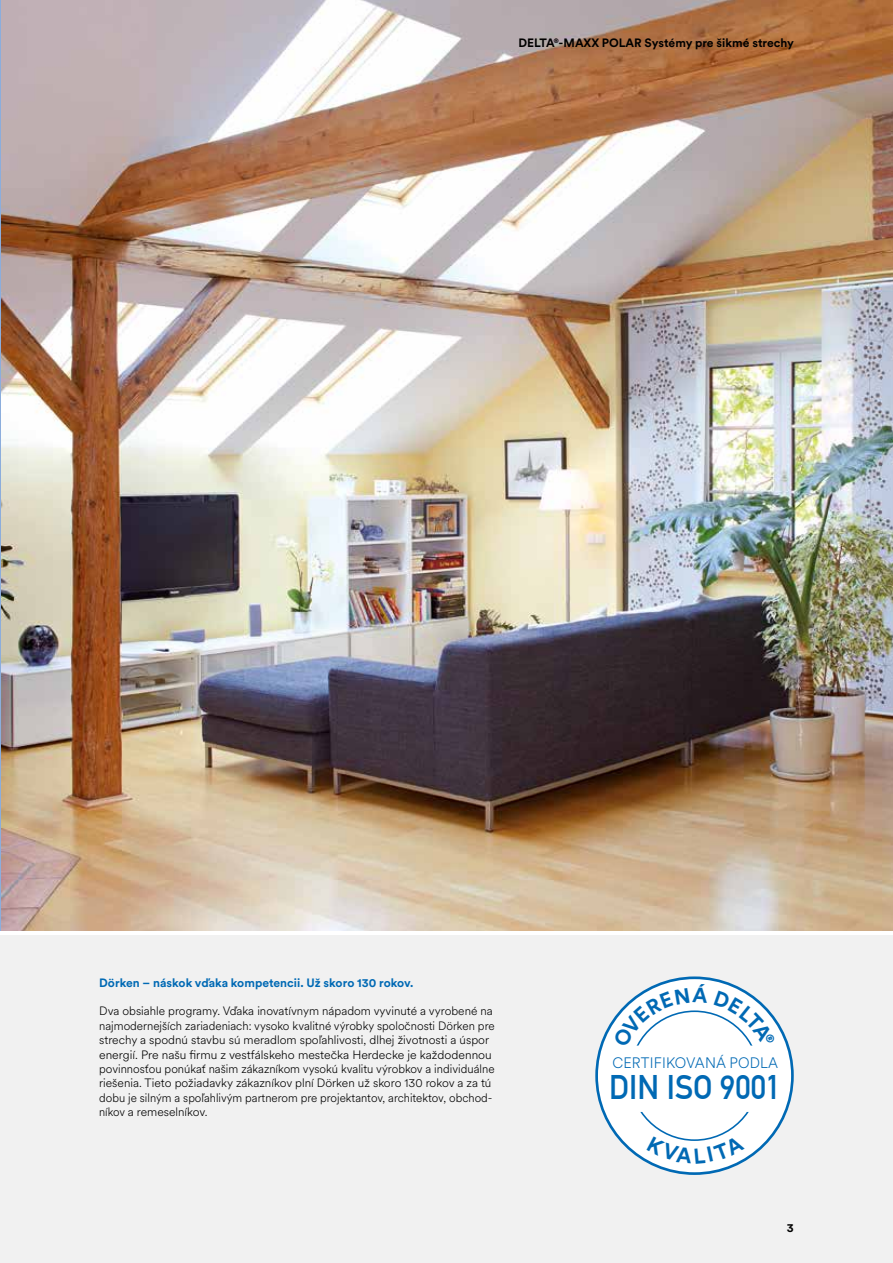
<style>
.page{position:relative;width:893px;height:1263px;background:#fff}
.page>*{position:absolute;margin:0;border:0;box-sizing:border-box;transform-origin:0 0}
.t1{font:700 33.45px "DIN Alternate";color:#0069b4;scale:.95 1}
.t2{font:300 15px "Circular XX";letter-spacing:.01em;color:#0069b4;scale:.96 1}
.t3{font:300 12px/14.4px "Circular XX";color:#000}
.t4{font:700 12px "Circular XX";color:#0069b4}
.t5{font:700 12px "Circular XX";color:#000}
</style>
<div class="page">
<div style="left:0;top:935px;width:893px;height:328px;background:#f1f1f1"></div>
<img style="left:1px;top:0;width:892px;height:931px">
<div style="left:597px;top:978px;width:195px;height:195px;background:#fff;border-radius:50%"></div>
<svg style="left:647px;top:1135px;width:98px;height:28px"></svg>
<svg style="left:600px;top:984px;width:189px;height:128px"></svg>
<p class="t5" style="left:518px;top:34px;width:277px">DELTA®-MAXX POLAR Systémy pre šikmé strechy</p>
<p class="t4" style="left:99px;top:974px;width:316px">Dörken – náskok vďaka kompetencii. Už skoro 130 rokov.</p>
<p class="t3" style="left:99px;top:1003px;width:397px">Dva obsiahle programy. Vďaka inovatívnym nápadom vyvinuté a vyrobené na najmodernejších zariadeniach: vysoko kvalitné výrobky spoločnosti Dörken pre strechy a spodnú stavbu sú meradlom spoľahlivosti, dlhej životnosti a úspor energií. Pre našu firmu z vestfálskeho mestečka Herdecke je každodennou povinnosťou ponúkať našim zákazníkom vysokú kvalitu výrobkov a individuálne riešenia. Tieto požiadavky zákazníkov plní Dörken už skoro 130 rokov a za tú dobu je silným a spoľahlivým partnerom pre projektantov, architektov, obchod&shy;níkov a remeselníkov.</p>
<p class="t2" style="left:613px;top:1052px;width:174px">CERTIFIKOVANÁ PODLA</p>
<h1 class="t1" style="left:609px;top:1062px;width:182px">DIN ISO 9001</h1>
<p class="t5" style="left:787px;top:1219px;width:8px">3</p>
</div>
